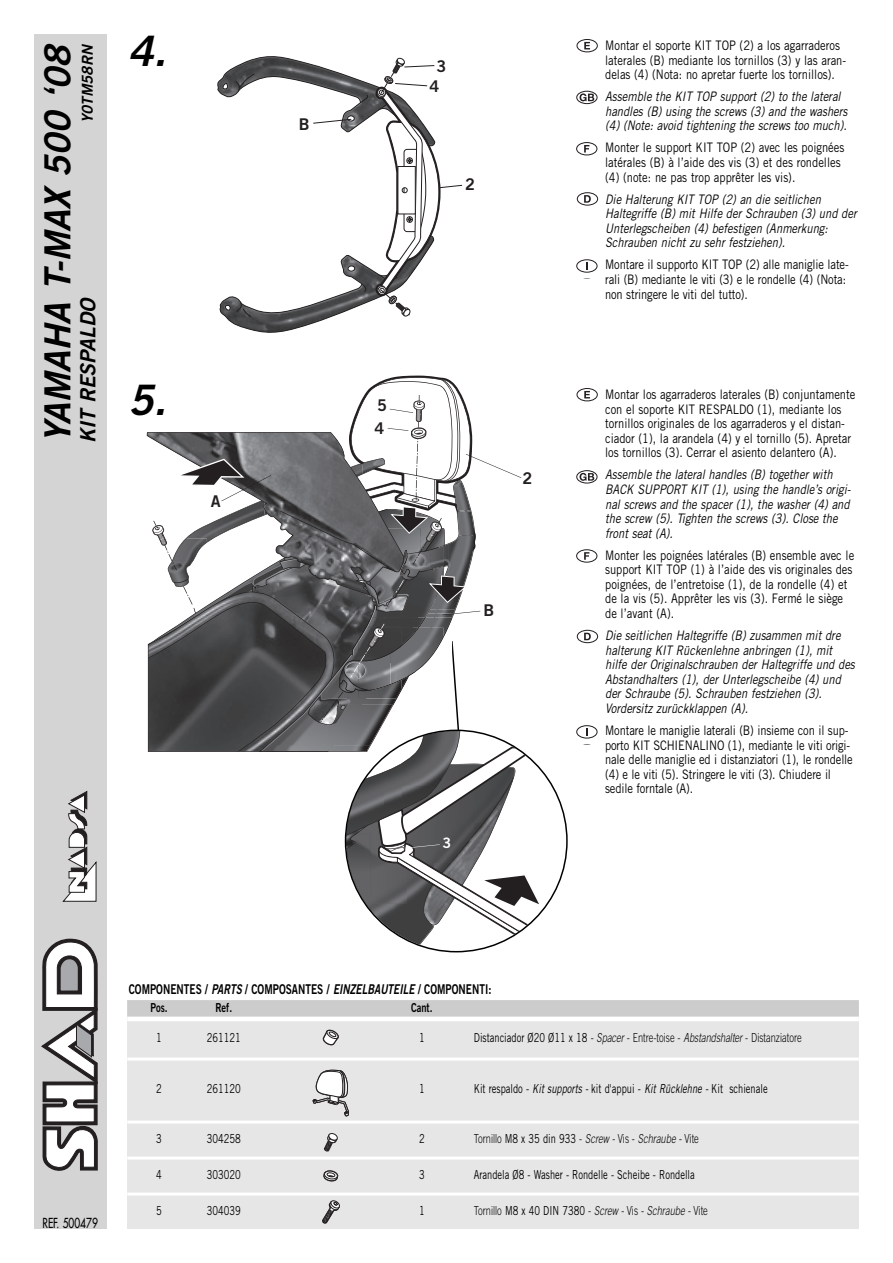
<style>
.page{position:relative;width:893px;height:1263px;background:#fff}
.page>*{position:absolute;margin:0;border:0;box-sizing:border-box;transform-origin:0 0}
.t1{font:italic 42px "Trade Gothic Bold Two";color:#000}
.t2{font:italic 36px "Trade Gothic Bold Two";color:#000}
.t3{font:italic 21px "Trade Gothic Bold Two";color:#000}
.t4{font:16.2px/20.2px "Trade Gothic Bold Two";color:#231f20;text-align:center}
.t5{font:italic 15px "Trade Gothic Bold Two";color:#000}
.t6{font:14.4px "Trade Gothic Bold Two";color:#fff}
.t7{font:13.5px "Trade Gothic Bold Two";color:#000;scale:.75 1}
.t8{font:13.5px "Futura";color:#000;scale:.75 1}
.t9{font:13.05px/14.5px "Trade Gothic";color:#000;scale:.85 1}
.t10{font:italic 13.05px/14.5px "Trade Gothic";color:#000;scale:.85 1}
.t11{font:300 12.45px "Trade Gothic";color:#000;scale:.75 1}
.t12{font:12.45px "Trade Gothic";color:#000;scale:.75 1}
.t13{font:12.45px "Trade Gothic Bold Two";color:#000;scale:.75 1}
.s1{font-style:italic}
.s2{font-weight:400}
</style>
<div class="page">
<svg style="left:217px;top:56px;width:246px;height:277px"></svg>
<svg style="left:576px;top:39px;width:22px;height:13px"></svg>
<svg style="left:584px;top:42px;width:6px;height:7px"></svg>
<svg style="left:576px;top:91px;width:21px;height:13px"></svg>
<svg style="left:579px;top:93px;width:15px;height:8px"></svg>
<svg style="left:576px;top:142px;width:21px;height:13px"></svg>
<svg style="left:584px;top:145px;width:5px;height:8px"></svg>
<svg style="left:577px;top:192px;width:21px;height:14px"></svg>
<svg style="left:584px;top:195px;width:7px;height:8px"></svg>
<svg style="left:576px;top:259px;width:21px;height:14px"></svg>
<svg style="left:586px;top:262px;width:2px;height:8px"></svg>
<svg style="left:576px;top:388px;width:22px;height:13px"></svg>
<svg style="left:584px;top:391px;width:6px;height:7px"></svg>
<svg style="left:576px;top:470px;width:21px;height:14px"></svg>
<svg style="left:579px;top:473px;width:15px;height:8px"></svg>
<svg style="left:576px;top:549px;width:21px;height:14px"></svg>
<svg style="left:584px;top:552px;width:5px;height:8px"></svg>
<svg style="left:577px;top:630px;width:21px;height:13px"></svg>
<svg style="left:584px;top:633px;width:7px;height:7px"></svg>
<svg style="left:576px;top:725px;width:21px;height:14px"></svg>
<svg style="left:586px;top:728px;width:2px;height:8px"></svg>
<div style="left:34px;top:34px;width:73px;height:1195px;background:#d4d4d4"></div>
<svg style="left:41px;top:938px;width:57px;height:233px"></svg>
<svg style="left:63px;top:791px;width:34px;height:111px"></svg>
<div style="left:127px;top:1000px;width:732px;height:229px;background:#e6e6e6"></div>
<div style="left:127px;top:1000px;width:732px;height:17px;background:#ccc"></div>
<hr style="left:127px;top:1017px;width:732px;height:4px;background:#fff">
<hr style="left:127px;top:1058px;width:732px;height:3px;background:#fff">
<hr style="left:127px;top:1121px;width:732px;height:3px;background:#fff">
<hr style="left:127px;top:1157px;width:732px;height:3px;background:#fff">
<hr style="left:127px;top:1193px;width:732px;height:3px;background:#fff">
<svg style="left:322px;top:1029px;width:17px;height:16px"></svg>
<svg style="left:322px;top:1200px;width:18px;height:24px"></svg>
<svg style="left:323px;top:1171px;width:16px;height:10px"></svg>
<svg style="left:324px;top:1133px;width:14px;height:19px"></svg>
<svg style="left:313px;top:1069px;width:36px;height:48px"></svg>
<svg style="left:147px;top:376px;width:375px;height:471px"></svg>
<svg style="left:345px;top:730px;width:223px;height:222px"></svg>
<h2 class="t2" style="left:44px;top:443px;width:399px;rotate:-90deg">YAMAHA T-MAX 500 ‘08</h2>
<p class="t5" style="left:82px;top:123px;width:79px;rotate:-90deg">Y0TM58RN</p>
<h3 class="t3" style="left:80px;top:443px;width:145px;rotate:-90deg">KIT RESPALDO</h3>
<h1 class="t1" style="left:128px;top:36px;width:48px">4.</h1>
<p class="t9" style="left:605px;top:39px;width:285px">Montar el soporte KIT TOP (2) a los agarraderos laterales (B) mediante los tornillos (3) y las aran&shy;delas (4) (Nota: no apretar fuerte los tornillos).</p>
<p class="t10" style="left:605px;top:91px;width:289px">Assemble the KIT TOP support (2) to the lateral handles (B) using the screws (3) and the washers (4) (Note: avoid tightening the screws too much).</p>
<p class="t9" style="left:605px;top:142px;width:283px">Monter le support KIT TOP (2) avec les poignées latérales (B) à l’aide des vis (3) et des rondelles (4) (note: ne pas trop apprêter les vis).</p>
<p class="t10" style="left:605px;top:193px;width:300px">Die Halterung KIT TOP (2) an die seitlichen Haltegriffe (B) mit Hilfe der Schrauben (3) und der Unterlegscheiben (4) befestigen (Anmerkung:<br>Schrauben nicht zu sehr festziehen).</p>
<p class="t9" style="left:605px;top:259px;width:288px">Montare il supporto KIT TOP (2) alle maniglie late&shy;rali (B) mediante le viti (3) e le rondelle (4) (Nota: non stringere le viti del tutto).</p>
<p class="t4" style="left:429px;top:57px;width:19px">3<br>4</p>
<p class="t4" style="left:299px;top:115px;width:12px">B</p>
<p class="t4" style="left:465px;top:175px;width:11px">2</p>
<h1 class="t1" style="left:128px;top:385px;width:48px">5.</h1>
<p class="t9" style="left:605px;top:388px;width:296px">Montar los agarraderos laterales (B) conjuntamente con el soporte KIT RESPALDO (1), mediante los tornillos originales de los agarraderos y el distan&shy;ciador (1), la arandela (4) y el tornillo (5). Apretar los tornillos (3). Cerrar el asiento delantero (A).</p>
<p class="t10" style="left:605px;top:469px;width:293px">Assemble the lateral handles (B) together with BACK SUPPORT KIT (1), using the handle’s origi&shy;nal screws and the spacer (1), the washer (4) and the screw (5). Tighten the screws (3). Close the front seat (A).</p>
<p class="t9" style="left:605px;top:549px;width:295px">Monter les poignées latérales (B) ensemble avec le support KIT TOP (1) à l’aide des vis originales des poignées, de l’entretoise (1), de la rondelle (4) et de la vis (5). Apprêter les vis (3). Fermé le siège de l’avant (A).</p>
<p class="t10" style="left:605px;top:629px;width:298px">Die seitlichen Haltegriffe (B) zusammen mit dre halterung KIT Rückenlehne anbringen (1), mit hilfe der Originalschrauben der Haltegriffe und des Abstandhalters (1), der Unterlegscheibe (4) und der Schraube (5). Schrauben festziehen (3).<br>Vordersitz zurückklappen (A).</p>
<p class="t9" style="left:605px;top:724px;width:293px">Montare le maniglie laterali (B) insieme con il sup&shy;porto KIT SCHIENALINO (1), mediante le viti origi&shy;nale delle maniglie ed i distanziatori (1), le rondelle (4) e le viti (5). Stringere le viti (3). Chiudere il sedile forntale (A).</p>
<p class="t4" style="left:377px;top:397px;width:11px">5</p>
<p class="t4" style="left:374px;top:419px;width:11px">4</p>
<p class="t4" style="left:522px;top:470px;width:11px">2</p>
<p class="t4" style="left:211px;top:492px;width:11px">A</p>
<p class="t4" style="left:483px;top:602px;width:12px">B</p>
<p class="t6" style="left:442px;top:838px;width:10px">3</p>
<p class="t8" style="left:43px;top:1217px;width:75px">REF. 500479</p>
<p class="t7" style="left:129px;top:985px;width:485px">COMPONENTES / <span class="s1">PARTS</span> / COMPOSANTES / <span class="s1">EINZELBAUTEILE</span> / COMPONENTI:</p>
<p class="t13" style="left:150px;top:1003px;width:25px">Pos.</p>
<p class="t13" style="left:215px;top:1003px;width:24px">Ref.</p>
<p class="t13" style="left:411px;top:1003px;width:30px">Cant.</p>
<p class="t12" style="left:156px;top:1033px;width:9px">1</p>
<p class="t12" style="left:207px;top:1033px;width:47px">261121</p>
<p class="t12" style="left:419px;top:1033px;width:9px">1</p>
<p class="t11" style="left:474px;top:1033px;width:439px"><span class="s2">Distanciador Ø20 Ø11 x 18</span> - <span class="s1">Spacer</span> - Entre-toise - <span class="s1">Abstandshalter</span> - Distanziatore</p>
<p class="t12" style="left:156px;top:1084px;width:9px">2</p>
<p class="t12" style="left:207px;top:1084px;width:47px">261120</p>
<p class="t12" style="left:419px;top:1084px;width:9px">1</p>
<p class="t12" style="left:474px;top:1084px;width:393px">Kit respaldo - <span class="s1">Kit supports -</span> kit d'appui - <span class="s1">Kit Rücklehne -</span> Kit schienale</p>
<p class="t12" style="left:156px;top:1134px;width:9px">3</p>
<p class="t12" style="left:207px;top:1134px;width:47px">304258</p>
<p class="t12" style="left:419px;top:1134px;width:9px">2</p>
<p class="t11" style="left:474px;top:1134px;width:302px">Tornillo <span class="s2">M8 x 35 din 933</span> - <span class="s1">Screw -</span> Vis - <span class="s1">Schraube -</span> Vite</p>
<p class="t12" style="left:156px;top:1170px;width:9px">4</p>
<p class="t12" style="left:207px;top:1170px;width:47px">303020</p>
<p class="t12" style="left:419px;top:1170px;width:9px">3</p>
<p class="t12" style="left:474px;top:1170px;width:296px">Arandela Ø8 - Washer - Rondelle - Scheibe - Rondella</p>
<p class="t12" style="left:156px;top:1206px;width:9px">5</p>
<p class="t12" style="left:207px;top:1206px;width:47px">304039</p>
<p class="t12" style="left:419px;top:1206px;width:9px">1</p>
<p class="t11" style="left:474px;top:1206px;width:314px">Tornillo <span class="s2">M8 x 40 DIN 7380</span> - <span class="s1">Screw -</span> Vis - <span class="s1">Schraube -</span> Vite</p>
</div>
